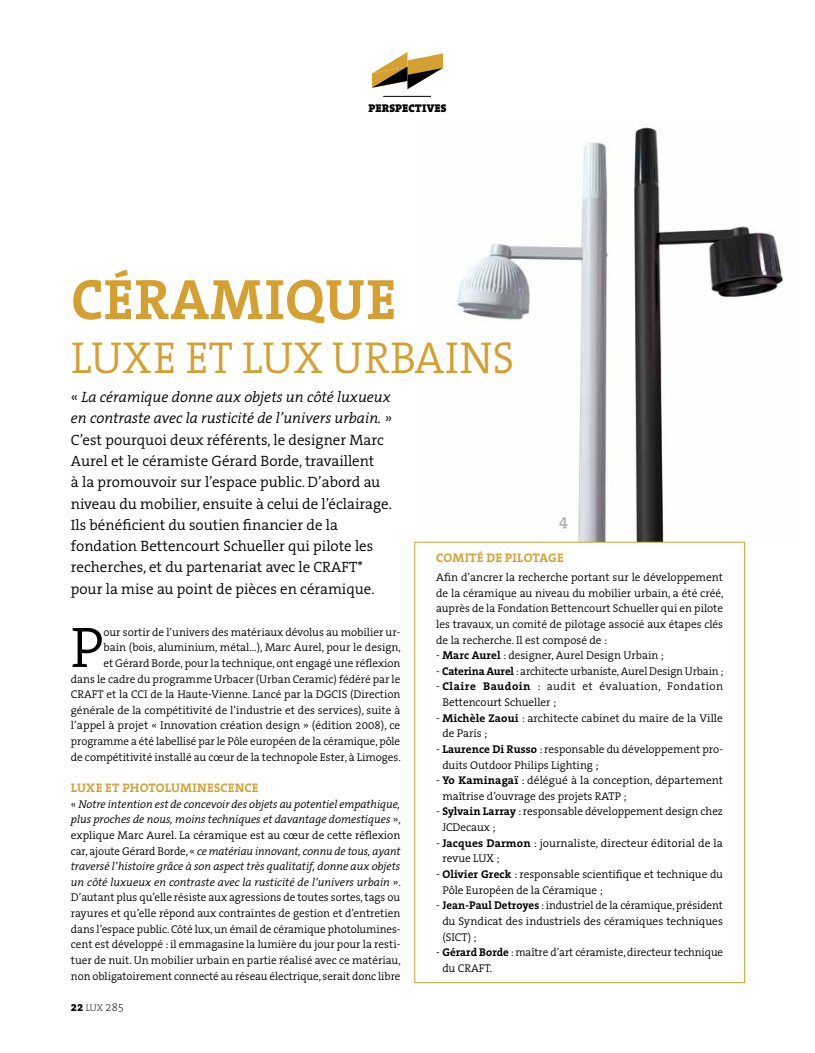
<style>
.page{position:relative;width:815px;height:1053px;background:#fff}
.page>*{position:absolute;margin:0;border:0;box-sizing:border-box;transform-origin:0 0}
.t1{font:700 57.5px "The Serif B W7";letter-spacing:.015em;color:#d4a031}
.t2{font:300 57.5px "The Serif B W4";color:#000}
.t3{font:300 45px "The Serif B W4";letter-spacing:.005em;color:#d4a031}
.t4{font:600 16.25px "The Serif B W6";color:#adaeae}
.t5{font:300 15px/21.2px "The Serif B W4";color:#000}
.t6{font:700 12.5px "The Serif B W7";letter-spacing:.015em;color:#d4a031}
.t7{font:300 11.25px/15.6px "The Serif B W4";color:#000}
.t8{font:300 11.25px/15.6px "The Serif B W4";letter-spacing:.025em;color:#000}
.t9{font:900 11.25px "The Serif B W9";color:#000}
.t10{font:200 9.62px "The Serif B W2";color:#000}
.s1{font-style:italic}
.s2{font-family:"The Serif B W8";font-weight:800;font-size:11.25px}
.s3{font-size:11.25px}
.s4{font-family:"The Serif B W7";font-weight:700}
</style>
<div class="page">
<svg style="left:372px;top:52px;width:71px;height:37px"></svg>
<hr style="left:383px;top:96px;width:48px;height:1px;background:#000">
<img style="left:417px;top:127px;width:366px;height:415px">
<div style="left:415px;top:542px;width:330px;height:440px;border:1px solid #d4a031"></div>
<p class="t9" style="left:368px;top:100px;width:8px">PERSPEC</p>
<p class="t9" style="left:415px;top:100px;width:27px">TIVES</p>
<h1 class="t1" style="left:71px;top:261px;width:327px">céramique</h1>
<h2 class="t3" style="left:71px;top:329px;width:445px">Luxe et lux urbains</h2>
<p class="t5" style="left:71px;top:386px;width:323px">« <span class="s1">La céramique donne aux objets un côté luxueux en contraste avec la rusticité de l’univers urbain.</span> » C’est pourquoi deux référents, le designer Marc Aurel et le céramiste Gérard Borde, travaillent<br>à la promouvoir sur l’espace public. D’abord au niveau du mobilier, ensuite à celui de l’éclairage.<br>Ils bénéficient du soutien financier de la fondation Bettencourt Schueller qui pilote les recherches, et du partenariat avec le CRA</p>
<h3 class="t5" style="left:71px;top:556px;width:305px;text-indent:271px">FT* pour la mise au point de pièces en céramique.</h3>
<h1 class="t2" style="left:71px;top:610px;width:34px">P</h1>
<p class="t7" style="left:103px;top:624px;width:299px">our sortir de l’univers des matériaux dévolus au mobilier ur-</p>
<p class="t7" style="left:103px;top:639px;width:299px">bain (bois, aluminium, métal…), Marc Aurel, pour le design,</p>
<p class="t7" style="left:103px;top:655px;width:299px">et Gérard Borde, pour la technique, ont engagé une réflexion</p>
<p class="t7" style="left:71px;top:671px;width:331px">dans le cadre du programme Urbacer (Urban Ceramic) fédéré par le</p>
<p class="t7" style="left:71px;top:686px;width:8px">CRA</p>
<p class="t7" style="left:71px;top:686px;width:332px;text-align:justify;text-indent:21px">FT et la CCI de la Haute-Vienne. Lancé par la DGCIS (Direction générale de la compétitivité de l’industrie et des services), suite à l’appel à projet « Innovation création design » (édition 2008), ce programme a été labellisé par le Pôle européen de la céramique, pôle de compétitivité installé au cœur de la technopole Ester, à Limoges.</p>
<p class="t6" style="left:71px;top:779px;width:189px">Luxe et photoluminescence</p>
<p class="t7" style="left:71px;top:796px;width:332px;text-align:justify">« <span class="s1">Notre intention est de concevoir des objets au potentiel empathique, plus proches de nous, moins techniques et davantage domestiques</span> », explique Marc Aurel. La céramique est au cœur de cette réflexion car, ajoute Gérard Borde, « <span class="s1">ce matériau innovant, connu de tous, ayant traversé l’histoire grâce à son aspect très qualitatif, donne aux objets un côté luxueux en contraste avec la rusticité de l’univers urbain</span> ».<br>D’autant plus qu’elle résiste aux agressions de toutes sortes, tags ou rayures et qu’elle répond aux contraintes de gestion et d’entretien dans l’espace public. Côté lux, un émail de céramique photolumines&shy;cent est développé : il emmagasine la lumière du jour pour la resti&shy;tuer de nuit. Un mobilier urbain en partie réalisé avec ce matériau, non obligatoirement connecté au réseau électrique, serait donc libre</p>
<p class="t10" style="left:71px;top:1001px;width:55px"><span class="s2">22</span> lux <span class="s3">285</span></p>
<h3 class="t4" style="left:559px;top:510px;width:11px">4</h3>
<p class="t6" style="left:436px;top:549px;width:129px">Comité de pilotage</p>
<p class="t7" style="left:436px;top:569px;width:289px;text-align:justify">Afin d’ancrer la recherche portant sur le développement de la céramique au niveau du mobilier urbain, a été créé, auprès de la Fondation Bettencourt Schueller qui en pilote les travaux, un comité de pilotage associé aux étapes clés de la recherche. Il est composé de :</p>
<p class="t7" style="left:436px;top:647px;width:229px">- <span class="s4">Marc Aurel</span> : designer, Aurel Design Urbain ;</p>
<p class="t7" style="left:436px;top:663px;width:289px">- <span class="s4">Caterina Aurel</span> : architecte urbaniste, Aurel Design Urbain ;</p>
<p class="t8" style="left:442px;top:678px;width:282px;text-indent:-6px">- <span class="s4">Claire Baudoin</span> : audit et évaluation, Fondation<br>Bettencourt Schueller ;</p>
<p class="t7" style="left:442px;top:710px;width:282px;text-indent:-6px">- <span class="s4">Michèle Zaoui</span> : architecte cabinet du maire de la Ville de Paris ;</p>
<p class="t7" style="left:442px;top:741px;width:282px;text-indent:-6px">- <span class="s4">Laurence Di Russo</span> : responsable du développement pro&shy;duits Outdoor Philips Lighting ;</p>
<p class="t7" style="left:442px;top:772px;width:282px;text-indent:-6px">- <span class="s4">Yo Kaminagaï</span> : délégué à la conception, département maîtrise d’ouvrage des projets RATP ;</p>
<p class="t7" style="left:442px;top:803px;width:282px;text-indent:-6px">- <span class="s4">Sylvain Larray</span> : responsable développement design chez<br>JCDecaux ;</p>
<p class="t7" style="left:442px;top:835px;width:282px;text-indent:-6px">- <span class="s4">Jacques Darmon</span> : journaliste, directeur éditorial de la revue LUX ;</p>
<p class="t7" style="left:442px;top:866px;width:282px;text-indent:-6px">- <span class="s4">Olivier Greck</span> : responsable scientifique et technique du<br>Pôle Européen de la Céramique ;</p>
<p class="t7" style="left:442px;top:897px;width:282px;text-align:justify;text-indent:-6px">- <span class="s4">Jean-Paul Detroyes</span> : industriel de la céramique, président du Syndicat des industriels des céramiques techniques (SICT) ;</p>
<p class="t7" style="left:442px;top:944px;width:282px;text-indent:-6px">- <span class="s4">Gérard Borde</span> : maître d’art céramiste, directeur technique du CRA</p>
<p class="t7" style="left:479px;top:960px;width:15px">FT.</p>
</div>
